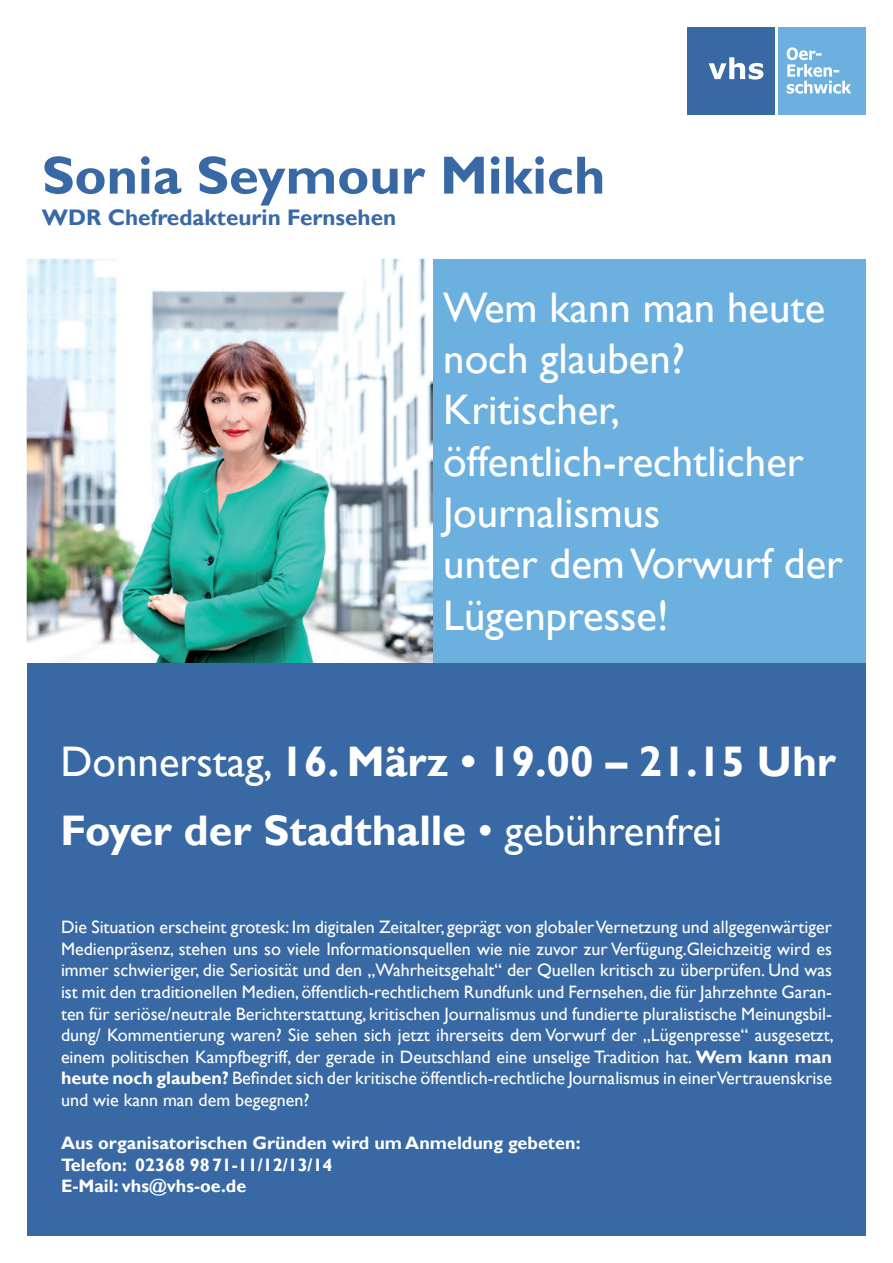
<style>
.page{position:relative;width:893px;height:1263px;background:#fff}
.page>*{position:absolute;margin:0;border:0;box-sizing:border-box;transform-origin:0 0}
.t1{font:700 54px "Gill Sans";color:#3869a4}
.t2{font:42.75px/51.3px "Gill Sans";color:#fff}
.t3{font:700 42.75px/68.3px "Gill Sans";color:#fff}
.t4{font:700 22.5px "Gill Sans";color:#3869a4}
.t5{font:18px/21.6px "Gill Sans";color:#fff;text-align:justify}
.t6{font:700 18px/21.6px "Gill Sans";color:#fff}
.s1{font-weight:400}
.s2{font-weight:700}
</style>
<div class="page">
<div style="left:27px;top:260px;width:839px;height:976px;background:#3869a4"></div>
<svg style="left:688px;top:27px;width:178px;height:87px;background:#6397c7"></svg>
<img style="left:27px;top:259px;width:406px;height:404px">
<div style="left:433px;top:259px;width:433px;height:404px;background:#6cb0e0"></div>
<h1 class="t1" style="left:42px;top:143px;width:565px">Sonia Seymour Mikich</h1>
<p class="t4" style="left:42px;top:204px;width:356px">WDR Chefredakteurin Fernsehen</p>
<h2 class="t2" style="left:443px;top:282px;width:401px">Wem kann man heute noch glauben?<br>Kritischer, öffentlich-rechtlicher<br>Journalismus<br>unter dem Vorwurf der<br>Lügenpresse!</h2>
<h2 class="t3" style="left:61px;top:729px;width:777px"><span class="s1">Donnerstag,</span> 16. März • 19.00 – 21.15 Uhr<br>Foyer der Stadthalle <span class="s1">• gebührenfrei</span></h2>
<p class="t5" style="left:61px;top:916px;width:774px">Die Situation erscheint grotesk: Im digitalen Zeitalter, geprägt von globaler Vernetzung und allgegenwärtiger Medienpräsenz, stehen uns so viele Informationsquellen wie nie zuvor zur Verfügung.Gleichzeitig wird es immer schwieriger, die Seriosität und den „Wahrheitsgehalt“ der Quellen kritisch zu überprüfen. Und was ist mit den traditionellen Medien, öffentlich-rechtlichem Rundfunk und Fernsehen, die für Jahrzehnte Garan&shy;ten für seriöse/neutrale Berichterstattung, kritischen Journalismus und fundierte pluralistische Meinungsbil&shy;dung/ Kommentierung waren? Sie sehen sich jetzt ihrerseits dem Vorwurf der „Lügenpresse“ ausgesetzt, einem politischen Kampfbegriff, der gerade in Deutschland eine unselige Tradition hat. <span class="s2">Wem kann man heute noch glauben?</span> Befindet sich der kritische öffentlich-rechtliche Journalismus in einer Vertrauenskrise und wie kann man dem begegnen?</p>
<p class="t6" style="left:61px;top:1133px;width:521px">Aus organisatorischen Gründen wird um Anmeldung gebeten:<br>Telefon: 02368 9871-11/12/13/14<br>E-Mail: vhs@vhs-oe.de</p>
</div>
